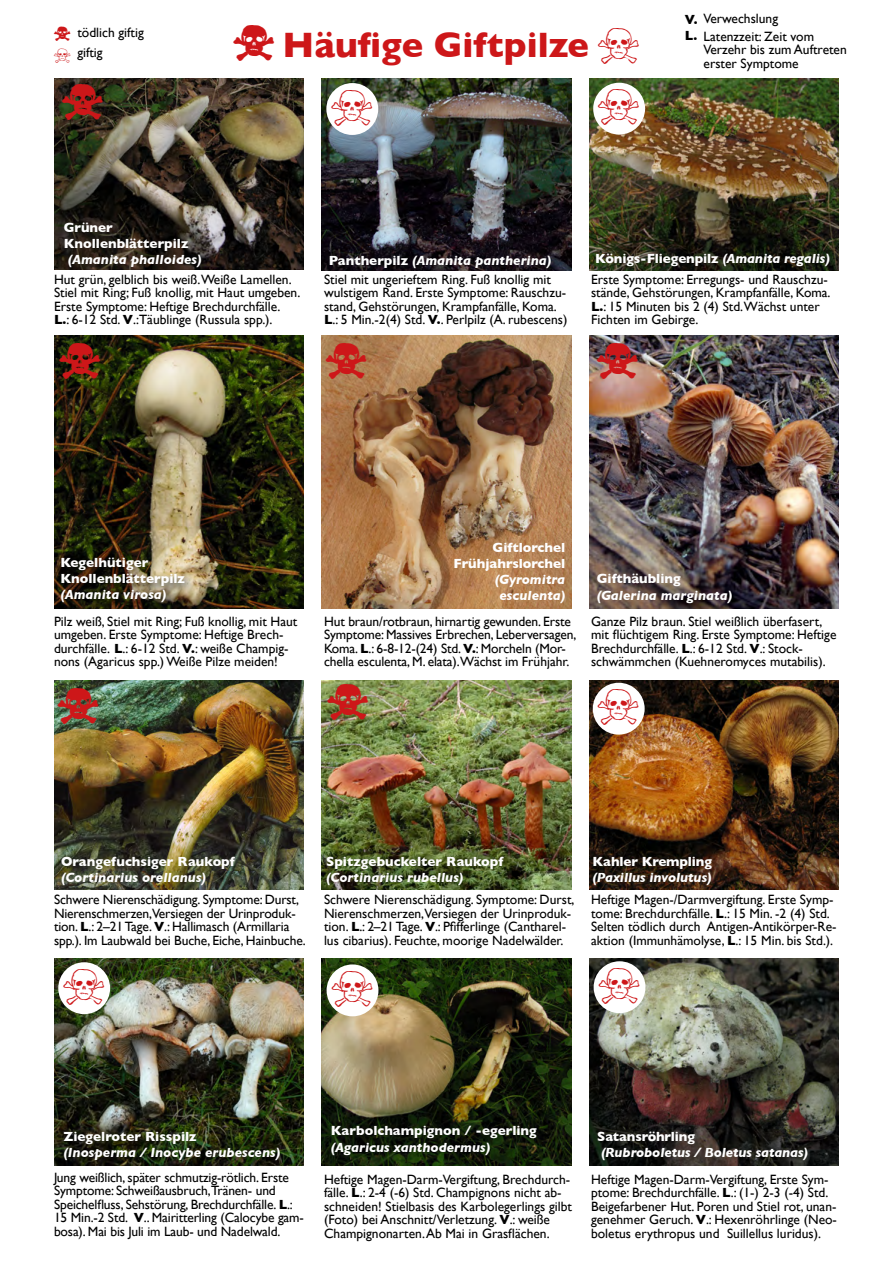
<style>
.page{position:relative;width:893px;height:1263px;background:#fff}
.page>*{position:absolute;margin:0;border:0;box-sizing:border-box;transform-origin:0 0}
.t1{font:45px "Piktogramme GK1";color:#cd1719}
.t2{font:700 36px "Gill Sans";color:#cd1719}
.t3{font:18px "Piktogramme GK1";color:#cd1719}
.Bildlegende{font:13.5px/13.5px "Gill Sans";color:#000}
.t4{font:700 13.5px/16.2px "Gill Sans";color:#fff}
.t5{font:italic 700 13.5px/16.2px "Gill Sans";color:#fff}
.Bildlegende-2{font:700 13.5px "Gill Sans";color:#000}
.s1{font-weight:700}
.s2{font-style:italic}
.s3{font-style:normal}
</style>
<div class="page">
<img style="left:589px;top:680px;width:250px;height:210px">
<img style="left:54px;top:78px;width:250px;height:191px">
<img style="left:322px;top:78px;width:249px;height:192px">
<img style="left:589px;top:78px;width:250px;height:192px">
<img style="left:54px;top:336px;width:250px;height:273px">
<img style="left:322px;top:336px;width:249px;height:273px">
<img style="left:589px;top:336px;width:250px;height:273px">
<img style="left:54px;top:680px;width:250px;height:210px">
<img style="left:322px;top:680px;width:249px;height:210px">
<img style="left:54px;top:958px;width:250px;height:207px">
<img style="left:322px;top:958px;width:249px;height:207px">
<img style="left:589px;top:958px;width:250px;height:207px">
<div style="left:593px;top:683px;width:52px;height:52px;background:#fff;border-radius:50%"></div>
<div style="left:594px;top:961px;width:51px;height:52px;background:#fff;border-radius:50%"></div>
<div style="left:327px;top:964px;width:51px;height:52px;background:#fff;border-radius:50%"></div>
<div style="left:593px;top:83px;width:52px;height:52px;background:#fff;border-radius:50%"></div>
<div style="left:56px;top:553px;width:140px;height:60px;background:#000;opacity:.75"></div>
<div style="left:58px;top:962px;width:52px;height:52px;background:#fff;border-radius:50%"></div>
<div style="left:326px;top:83px;width:52px;height:52px;background:#fff;border-radius:50%"></div>
<p class="t3" style="left:54px;top:27px;width:19px">Y</p>
<p class="t3" style="left:54px;top:48px;width:19px">X</p>
<p class="Bildlegende" style="left:77px;top:25px;width:68px">tödlich giftig</p>
<p class="Bildlegende" style="left:77px;top:46px;width:27px">giftig</p>
<p class="t1" style="left:62px;top:83px;width:44px">Y</p>
<p class="t1" style="left:233px;top:25px;width:44px">Y</p>
<p class="t1" style="left:597px;top:23px;width:44px">Y</p>
<p class="t1" style="left:598px;top:28px;width:44px">X</p>
<p class="t1" style="left:598px;top:89px;width:44px">X</p>
<p class="t2" style="left:283px;top:16px;width:308px">Häufige Giftpilze</p>
<p class="t1" style="left:331px;top:89px;width:44px">X</p>
<p class="Bildlegende" style="left:685px;top:11px;width:95px"><span class="s1">V.</span> Verwechslung</p>
<p class="Bildlegende" style="left:703px;top:29px;width:145px">Latenzzeit: Zeit vom<br>Verzehr bis zum Auftreten erster Symptome</p>
<p class="Bildlegende-2" style="left:685px;top:25px;width:14px">L.</p>
<p class="t4" style="left:64px;top:219px;width:139px">Grüner<br>Knollenblätterpilz <span class="s2">(Amanita phalloides)</span></p>
<p class="t5" style="left:329px;top:252px;width:224px"><span class="s3">Pantherpilz</span> (Amanita pantherina)</p>
<p class="t4" style="left:595px;top:250px;width:236px">Königs-Fliegenpilz <span class="s2">(Amanita regalis)</span></p>
<p class="Bildlegende" style="left:54px;top:272px;width:248px">Hut grün, gelblich bis weiß.Weiße Lamellen.<br>Stiel mit Ring; Fuß knollig, mit Haut umgeben.<br>Erste Symptome: Heftige Brechdurchfälle.<br><span class="s1">L.</span>: 6-12 Std. <span class="s1">V</span>.:Täublinge (Russula spp.).</p>
<p class="Bildlegende" style="left:324px;top:272px;width:244px">Stiel mit ungerieftem Ring. Fuß knollig mit wulstigem Rand. Erste Symptome: Rauschzu&shy;stand, Gehstörungen, Krampfanfälle, Koma.</p>
<p class="Bildlegende" style="left:324px;top:313px;width:245px"><span class="s1">L</span>.: 5 Min.-2(4) Std. <span class="s1">V.</span>. Perlpilz (A. rubescens)</p>
<p class="Bildlegende" style="left:591px;top:272px;width:241px">Erste Symptome: Erregungs- und Rauschzu&shy;stände, Gehstörungen, Krampfanfälle, Koma.<br><span class="s1">L.</span>: 15 Minuten bis 2 (4) Std.Wächst unter Fichten im Gebirge.</p>
<p class="t1" style="left:60px;top:342px;width:44px">Y</p>
<p class="t1" style="left:326px;top:342px;width:44px">Y</p>
<p class="t1" style="left:597px;top:342px;width:44px">Y</p>
<p class="t4" style="left:60px;top:554px;width:126px">Kegelhütiger<br>Knollenblätterpilz <span class="s2">(Amanita virosa)</span></p>
<p class="t4" style="left:453px;top:539px;width:113px;text-align:right">Giftlorchel<br>Frühjahrslorchel <span class="s2">(Gyromitra esculenta)</span></p>
<p class="t5" style="left:597px;top:571px;width:137px"><span class="s3">Gifthäubling </span>(Galerina marginata)</p>
<p class="Bildlegende" style="left:54px;top:614px;width:245px">Pilz weiß, Stiel mit Ring; Fuß knollig, mit Haut umgeben. Erste Symptome: Heftige Brech&shy;durchfälle. <span class="s1">L</span>.: 6-12 Std. <span class="s1">V.</span>: weiße Champig&shy;nons (Agaricus spp.) Weiße Pilze meiden!</p>
<p class="Bildlegende" style="left:324px;top:614px;width:254px">Hut braun/rotbraun, hirnartig gewunden. Erste Symptome: Massives Erbrechen, Leberversagen, Koma. <span class="s1">L</span>.: 6-8-12-(24) Std. <span class="s1">V.</span>: Morcheln (Mor&shy;chella esculenta, M. elata).Wächst im Frühjahr.</p>
<p class="Bildlegende" style="left:591px;top:614px;width:247px">Ganze Pilz braun. Stiel weißlich überfasert, mit flüchtigem Ring. Erste Symptome: Heftige Brechdurchfälle. <span class="s1">L</span>.: 6-12 Std. <span class="s1">V</span>.: Stock&shy;schwämmchen (Kuehneromyces mutabilis).</p>
<p class="t1" style="left:58px;top:687px;width:44px">Y</p>
<p class="t1" style="left:327px;top:683px;width:44px">Y</p>
<p class="t4" style="left:61px;top:852px;width:175px">Orangefuchsiger Raukopf <span class="s2">(Cortinarius orellanus)</span></p>
<p class="t4" style="left:326px;top:852px;width:179px">Spitzgebuckelter Raukopf <span class="s2">(Cortinarius rubellus)</span></p>
<p class="t1" style="left:598px;top:689px;width:44px">X</p>
<p class="t5" style="left:593px;top:853px;width:121px"><span class="s3">Kahler Krempling </span>(Paxillus involutus)</p>
<p class="Bildlegende" style="left:54px;top:893px;width:253px">Schwere Nierenschädigung. Symptome: Durst, Nierenschmerzen,Versiegen der Urinproduk&shy;tion. <span class="s1">L</span>.: 2–21 Tage. <span class="s1">V</span>.: Hallimasch (Armillaria spp.). Im Laubwald bei Buche, Eiche, Hainbuche.</p>
<p class="Bildlegende" style="left:324px;top:893px;width:252px">Schwere Nierenschädigung. Symptome: Durst, Nierenschmerzen,Versiegen der Urinproduk&shy;tion. <span class="s1">L</span>.: 2–21 Tage. <span class="s1">V</span>.: Pfifferlinge (Cantharel&shy;lus cibarius). Feuchte, moorige Nadelwälder.</p>
<p class="Bildlegende" style="left:591px;top:893px;width:247px">Heftige Magen-/Darmvergiftung. Erste Symp&shy;tome: Brechdurchfälle. <span class="s1">L</span>.: 15 Min. -2 (4) Std.<br>Selten tödlich durch Antigen-Antikörper-Re&shy;aktion (Immunhämolyse, <span class="s1">L</span>.: 15 Min. bis Std.).</p>
<p class="t1" style="left:63px;top:968px;width:44px">X</p>
<p class="t1" style="left:332px;top:970px;width:44px">X</p>
<p class="t1" style="left:599px;top:967px;width:44px">X</p>
<p class="t5" style="left:64px;top:1128px;width:218px"><span class="s3">Ziegelroter Risspilz<br></span>(Inosperma / Inocybe erubescens)</p>
<p class="t4" style="left:331px;top:1122px;width:208px">Karbolchampignon / -egerling <span class="s2">(Agaricus xanthodermus)</span></p>
<p class="t5" style="left:597px;top:1128px;width:212px"><span class="s3">Satansröhrling<br></span>(Rubroboletus / Boletus satanas)</p>
<p class="Bildlegende" style="left:54px;top:1170px;width:251px">Jung weißlich, später schmutzig-rötlich. Erste Symptome: Schweißausbruch,Tränen- und Speichelfluss, Sehstörung, Brechdurchfälle. <span class="s1">L</span>.:<br>15 Min.-2 Std. <span class="s1">V</span>.. Mairitterling (Calocybe gam&shy;bosa). Mai bis Juli im Laub- und Nadelwald.</p>
<p class="Bildlegende" style="left:324px;top:1172px;width:249px">Heftige Magen-Darm-Vergiftung, Brechdurch&shy;fälle. <span class="s1">L</span>.: 2-4 (-6) Std. Champignons nicht ab&shy;schneiden! Stielbasis des Karbolegerlings gilbt (Foto) bei Anschnitt/Verletzung. <span class="s1">V</span>.: weiße Champignonarten. Ab Mai in Grasflächen.</p>
<p class="Bildlegende" style="left:591px;top:1172px;width:247px">Heftige Magen-Darm-Vergiftung, Erste Sym&shy;ptome: Brechdurchfälle. <span class="s1">L</span>.: (1-) 2-3 (-4) Std.<br>Beigefarbener Hut. Poren und Stiel rot, unan&shy;genehmer Geruch. <span class="s1">V</span>.: Hexenröhrlinge (Neo&shy;boletus erythropus und Suillellus luridus).</p>
</div>
